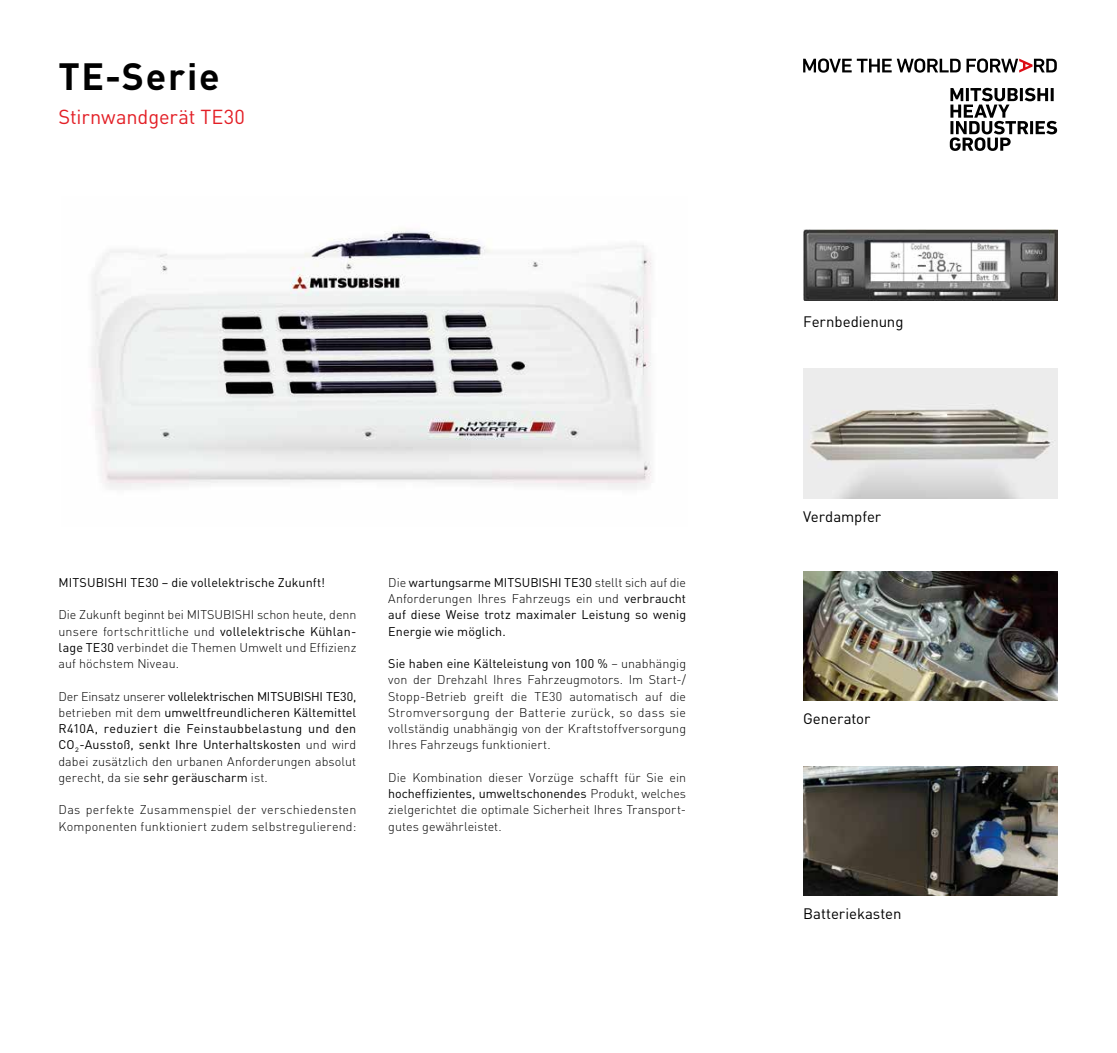
<style>
.page{position:relative;width:1117px;height:1053px;background:#fff}
.page>*{position:absolute;margin:0;border:0;box-sizing:border-box;transform-origin:0 0}
.t1{font:700 37.5px "DIN Pro";letter-spacing:.045em;color:#000}
.t2{font:20px "DIN Pro";letter-spacing:-.005em;color:#e31f26}
.t3{font:15px "DIN Pro";letter-spacing:-.005em;color:#000}
.t4{font:300 12.5px/16.2px "DIN Pro";letter-spacing:.01em;color:#000;text-align:justify}
.t5{font:12.5px/16.2px "DIN Pro";letter-spacing:.005em;color:#000;text-align:justify}
.s1{font-weight:400}
.s2{font-weight:300}
</style>
<div class="page">
<svg style="left:803px;top:58px;width:157px;height:15px"></svg>
<svg style="left:966px;top:58px;width:90px;height:15px"></svg>
<svg style="left:949px;top:88px;width:107px;height:63px"></svg>
<img style="left:803px;top:229px;width:253px;height:71px">
<img style="left:803px;top:369px;width:253px;height:129px">
<img style="left:92px;top:231px;width:560px;height:258px">
<img style="left:803px;top:571px;width:253px;height:129px">
<img style="left:803px;top:766px;width:253px;height:129px">
<h1 class="t1" style="left:58px;top:51px;width:163px">TE-Serie</h1>
<h2 class="t2" style="left:58px;top:103px;width:188px">Stirnwandgerät TE30</h2>
<p class="t5" style="left:58px;top:573px;width:268px">MITSUBISHI TE30 – die vollelektrische Zukunft!</p>
<p class="t4" style="left:58px;top:606px;width:299px">Die Zukunft beginnt bei MITSUBISHI schon heute, denn unsere fortschrittliche und <span class="s1">vollelektrische Kühlan&shy;lage TE30</span> verbindet die Themen Umwelt und Effizienz auf höchstem Niveau.</p>
<p class="t5" style="left:58px;top:687px;width:299px"><span class="s2">Der Einsatz unserer</span> vollelektrischen MITSUBISHI TE30, <span class="s2">betrieben mit dem</span> umweltfreundlicheren Kältemittel R410A, reduziert die Feinstaubbelastung und den CO<sub>2</sub>-Ausstoß, senkt Ihre Unterhaltskosten <span class="s2">und wird dabei zusätzlich den urbanen Anforderungen absolut gerecht, da sie</span> sehr geräuscharm <span class="s2">ist.</span></p>
<p class="t4" style="left:58px;top:801px;width:299px">Das perfekte Zusammenspiel der verschiedensten<br>Komponenten funktioniert zudem selbstregulierend:</p>
<p class="t5" style="left:388px;top:573px;width:299px"><span class="s2">Die</span> wartungsarme MITSUBISHI TE30 <span class="s2">stellt sich auf die Anforderungen Ihres Fahrzeugs ein und</span> verbraucht auf diese Weise trotz maximaler Leistung so wenig Energie wie möglich.</p>
<p class="t4" style="left:388px;top:655px;width:299px"><span class="s1">Sie haben eine Kälteleistung von 100 %</span> – unabhängig von der Drehzahl Ihres Fahrzeugmotors. Im Start-/ Stopp-Betrieb greift die TE30 automatisch auf die Stromversorgung der Batterie zurück, so dass sie vollständig unabhängig von der Kraftstoffversorgung Ihres Fahrzeugs funktioniert.</p>
<p class="t4" style="left:388px;top:768px;width:299px">Die Kombination dieser Vorzüge schafft für Sie ein <span class="s1">hocheffizientes, umweltschonendes</span> Produkt, welches zielgerichtet die optimale Sicherheit Ihres Transport&shy;gutes gewährleistet.</p>
<p class="t3" style="left:803px;top:311px;width:102px">Fernbedienung</p>
<p class="t3" style="left:803px;top:506px;width:79px">Verdampfer</p>
<p class="t3" style="left:803px;top:708px;width:69px">Generator</p>
<p class="t3" style="left:803px;top:903px;width:100px">Batteriekasten</p>
</div>
